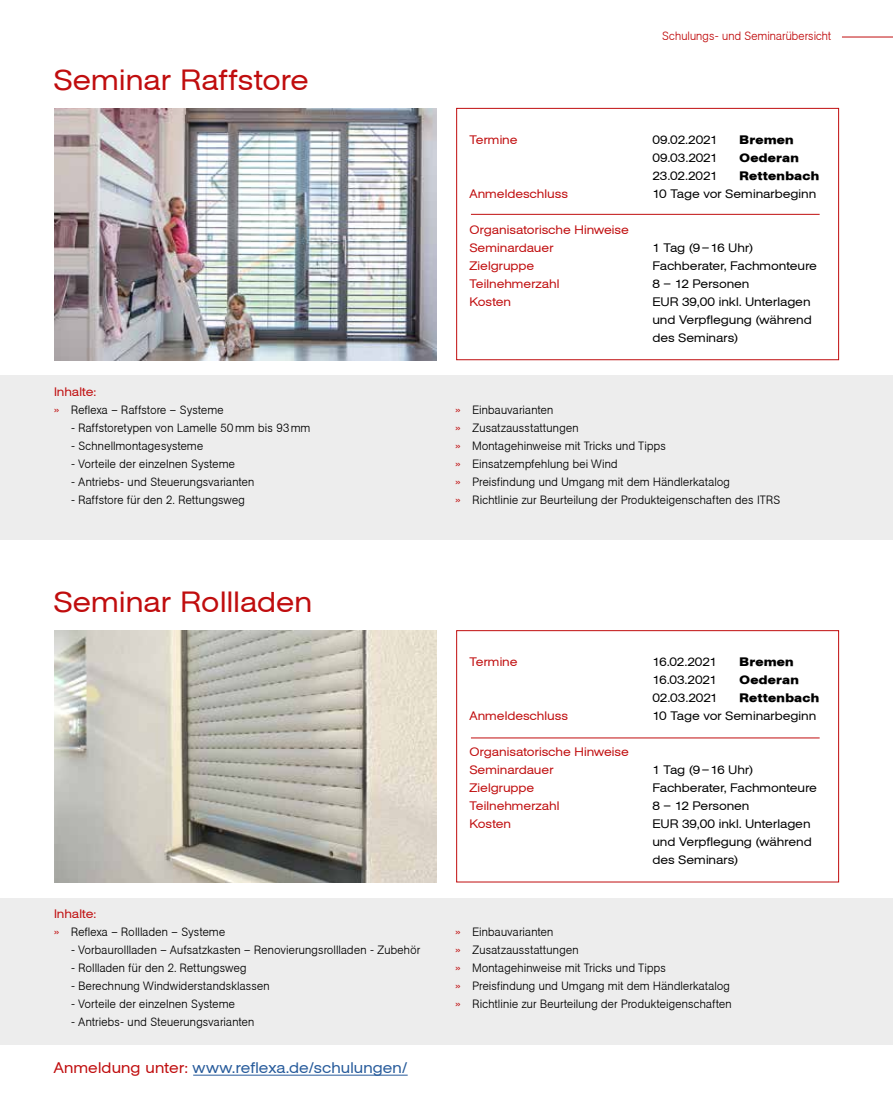
<style>
.page{position:relative;width:893px;height:1106px;background:#fff}
.page>*{position:absolute;margin:0;border:0;box-sizing:border-box;transform-origin:0 0}
.t1{font:28.5px "Agba Extended Normal";letter-spacing:.02em;color:#c00d0e}
.t2{font:15px "Agba Extended Normal";letter-spacing:.025em;color:#275b9b}
.t3{font:700 12px/18px "Agba Small";letter-spacing:.01em;color:#000}
.t4{font:12px/18px "Agba Extended Normal";letter-spacing:.02em;color:#000;text-align:justify}
.t5{font:12px/18px "Agba Extended Normal";letter-spacing:.02em;color:#c00d0e}
.t6{font:700 12px "Agba Extended";letter-spacing:.04em;color:#000}
.t7{font:700 12px "Agba Small";color:#c00d0e}
.s1{color:#c00d0e}
</style>
<div class="page">
<hr style="left:842px;top:37px;width:51px;height:1px;background:#c00d0e">
<div style="left:0;top:375px;width:893px;height:165px;background:#ededed"></div>
<img style="left:54px;top:108px;width:383px;height:252px">
<div style="left:456px;top:108px;width:383px;height:252px;border:1px solid #c00d0e"></div>
<hr style="left:471px;top:214px;width:349px;height:1px;background:#c00d0e">
<div style="left:0;top:897px;width:893px;height:147px;background:#ededed"></div>
<img style="left:54px;top:630px;width:383px;height:252px">
<div style="left:456px;top:630px;width:383px;height:252px;border:1px solid #c00d0e"></div>
<hr style="left:471px;top:737px;width:349px;height:1px;background:#c00d0e">
<hr style="left:193px;top:1074px;width:215px;height:1px;background:#275b9b">
<h1 class="t1" style="left:54px;top:64px;width:256px">Seminar Raffstore</h1>
<p class="t5" style="left:54px;top:383px;width:44px">Inhalte:</p>
<p class="t3" style="left:54px;top:401px;width:171px"><span class="s1">»</span> Reflexa – Raffstore – Systeme</p>
<p class="t3" style="left:71px;top:419px;width:241px">- Raffstoretypen von Lamelle 50mm bis 93mm</p>
<p class="t3" style="left:71px;top:437px;width:134px">- Schnellmontagesysteme</p>
<p class="t3" style="left:71px;top:455px;width:166px">- Vorteile der einzelnen Systeme</p>
<p class="t3" style="left:71px;top:473px;width:185px">- Antriebs- und Steuerungsvarianten</p>
<p class="t3" style="left:71px;top:491px;width:176px">- Raffstore für den 2. Rettungsweg</p>
<h1 class="t1" style="left:54px;top:586px;width:260px">Seminar Rollladen</h1>
<p class="t5" style="left:54px;top:905px;width:44px">Inhalte:</p>
<p class="t3" style="left:54px;top:923px;width:173px"><span class="s1">»</span> Reflexa – Rollladen – Systeme</p>
<p class="t3" style="left:71px;top:941px;width:351px">- Vorbaurollladen – Aufsatzkasten – Renovierungsrollladen - Zubehör</p>
<p class="t3" style="left:71px;top:959px;width:177px">- Rollladen für den 2. Rettungsweg</p>
<p class="t3" style="left:71px;top:977px;width:200px">- Berechnung Windwiderstandsklassen</p>
<p class="t3" style="left:71px;top:995px;width:166px">- Vorteile der einzelnen Systeme</p>
<p class="t3" style="left:71px;top:1013px;width:185px">- Antriebs- und Steuerungsvarianten</p>
<p class="t2" style="left:54px;top:1059px;width:355px"><span class="s1">Anmeldung unter:</span> www.reflexa.de/schulungen/</p>
<p class="t7" style="left:662px;top:29px;width:171px">Schulungs- und Seminarübersicht</p>
<p class="t5" style="left:470px;top:131px;width:49px">Termine</p>
<p class="t4" style="left:653px;top:131px;width:66px">09.02.2021</p>
<p class="t6" style="left:740px;top:133px;width:56px">Bremen</p>
<p class="t4" style="left:653px;top:149px;width:67px">09.03.2021</p>
<p class="t6" style="left:740px;top:151px;width:61px">Oederan</p>
<p class="t4" style="left:653px;top:167px;width:66px">23.02.2021</p>
<p class="t6" style="left:740px;top:169px;width:81px">Rettenbach</p>
<p class="t5" style="left:470px;top:185px;width:100px">Anmeldeschluss</p>
<p class="t4" style="left:653px;top:185px;width:165px">10 Tage vor Seminarbeginn</p>
<p class="t5" style="left:470px;top:221px;width:161px">Organisatorische Hinweise<br>Seminardauer</p>
<p class="t4" style="left:653px;top:239px;width:102px">1 Tag (9–16 Uhr)</p>
<p class="t5" style="left:470px;top:257px;width:66px">Zielgruppe</p>
<p class="t4" style="left:653px;top:257px;width:166px">Fachberater, Fachmonteure</p>
<p class="t5" style="left:470px;top:275px;width:91px">Teilnehmerzahl</p>
<p class="t4" style="left:653px;top:275px;width:98px">8 – 12 Personen</p>
<p class="t5" style="left:470px;top:293px;width:43px">Kosten</p>
<p class="t4" style="left:653px;top:293px;width:160px">EUR 39,00 inkl. Unterlagen und Verpflegung (während des Seminars)</p>
<p class="t3" style="left:455px;top:401px;width:326px"><span class="s1">»</span> Einbauvarianten<br><span class="s1">»</span> Zusatzausstattungen<br><span class="s1">»</span> Montagehinweise mit Tricks und Tipps<br><span class="s1">»</span> Einsatzempfehlung bei Wind<br><span class="s1">»</span> Preisfindung und Umgang mit dem Händlerkatalog<br><span class="s1">»</span> Richtlinie zur Beurteilung der Produkteigenschaften des ITRS</p>
<p class="t5" style="left:470px;top:653px;width:49px">Termine</p>
<p class="t4" style="left:653px;top:653px;width:66px">16.02.2021</p>
<p class="t6" style="left:740px;top:655px;width:56px">Bremen</p>
<p class="t4" style="left:653px;top:671px;width:66px">16.03.2021</p>
<p class="t6" style="left:740px;top:673px;width:61px">Oederan</p>
<p class="t4" style="left:653px;top:689px;width:67px">02.03.2021</p>
<p class="t6" style="left:740px;top:691px;width:81px">Rettenbach</p>
<p class="t5" style="left:470px;top:707px;width:100px">Anmeldeschluss</p>
<p class="t4" style="left:653px;top:707px;width:165px">10 Tage vor Seminarbeginn</p>
<p class="t5" style="left:470px;top:743px;width:161px">Organisatorische Hinweise<br>Seminardauer</p>
<p class="t4" style="left:653px;top:761px;width:102px">1 Tag (9–16 Uhr)</p>
<p class="t5" style="left:470px;top:779px;width:66px">Zielgruppe</p>
<p class="t4" style="left:653px;top:779px;width:166px">Fachberater, Fachmonteure</p>
<p class="t5" style="left:470px;top:797px;width:91px">Teilnehmerzahl</p>
<p class="t4" style="left:653px;top:797px;width:98px">8 – 12 Personen</p>
<p class="t5" style="left:470px;top:815px;width:43px">Kosten</p>
<p class="t4" style="left:653px;top:815px;width:160px">EUR 39,00 inkl. Unterlagen und Verpflegung (während des Seminars)</p>
<p class="t3" style="left:455px;top:923px;width:278px"><span class="s1">»</span> Einbauvarianten<br><span class="s1">»</span> Zusatzausstattungen<br><span class="s1">»</span> Montagehinweise mit Tricks und Tipps<br><span class="s1">»</span> Preisfindung und Umgang mit dem Händlerkatalog <span class="s1">»</span> Richtlinie zur Beurteilung der Produkteigenschaften</p>
</div>
